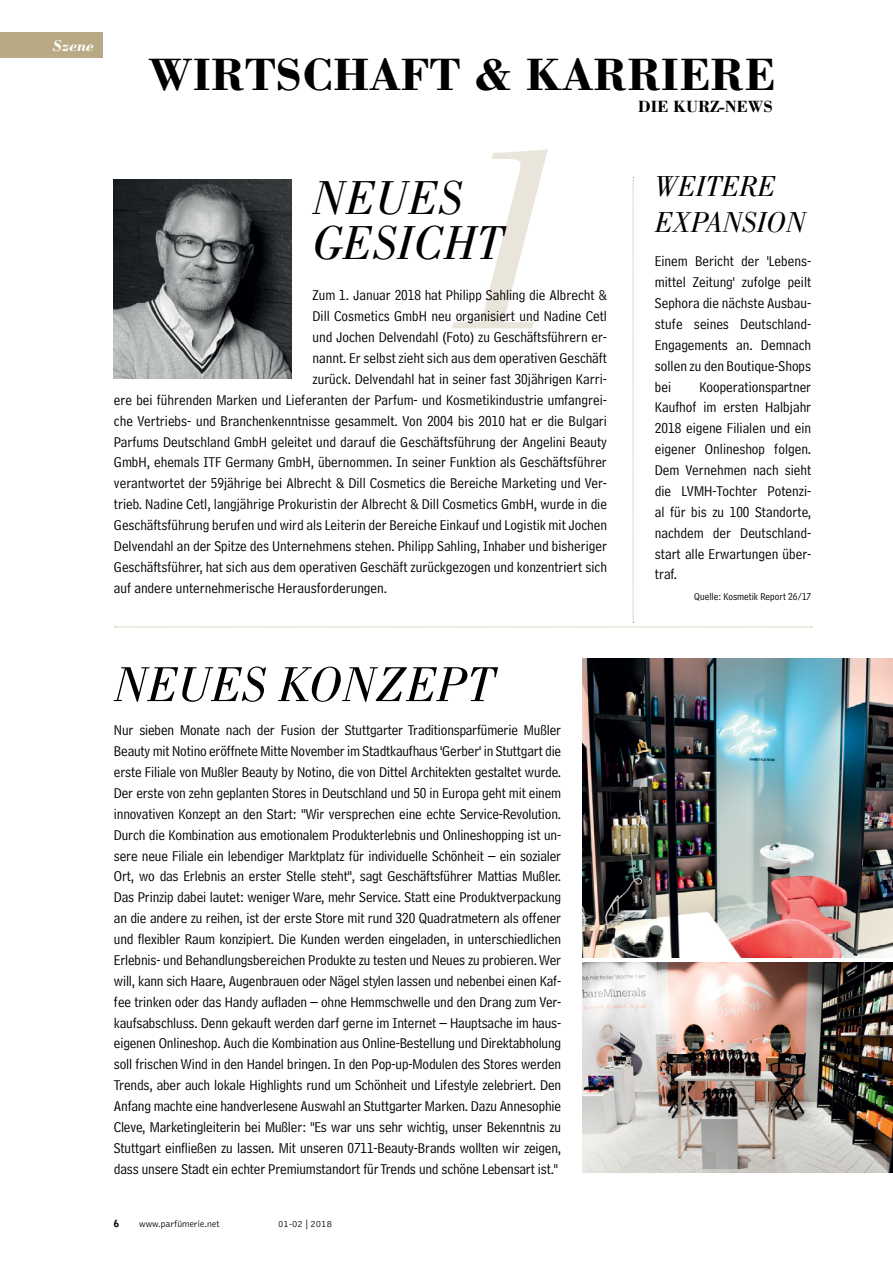
<style>
.page{position:relative;width:893px;height:1263px;background:#fff}
.page>*{position:absolute;margin:0;border:0;box-sizing:border-box;transform-origin:0 0}
.t1{font:italic 50.7px "Bodoni Std";letter-spacing:-.01em;color:#000}
.t2{font:italic 49.2px/44.7px "Bodoni Std";color:#000}
.t3{font:700 46.8px "Bodoni Std";color:#000}
.t4{font:italic 29.85px/35.8px "Bodoni Std";letter-spacing:-.01em;color:#000}
.t5{font:700 16.8px "Bodoni Std";letter-spacing:-.01em;color:#000}
.t6{font:italic 700 16.35px "Bodoni Std";letter-spacing:-.01em;color:#fff}
.t7{font:14.85px/20.9px "Bell Centennial Std Address";color:#000;text-align:justify}
.t8{font:10.5px "Bell Centennial Std Address";color:#000}
.t9{font:300 9.75px "Bell Gothic Std";color:#000}
.t10{font:900 9.75px "Bell Gothic Std";color:#000}
</style>
<div class="page">
<div style="left:0;top:32px;width:103px;height:26px;background:#b9aa85"></div>
<img style="left:582px;top:962px;width:311px;height:210px">
<img style="left:582px;top:659px;width:311px;height:299px">
<svg style="left:115px;top:149px;width:697px;height:478px"></svg>
<p class="t6" style="left:53px;top:35px;width:43px">Szene</p>
<h3 class="t3" style="left:149px;top:45px;width:628px">WIRTSCHAFT &amp; KARRIERE</h3>
<p class="t5" style="left:638px;top:96px;width:136px">DIE KURZ-NEWS</p>
<h2 class="t2" style="left:313px;top:176px;width:193px">NEUES<br>GESICHT</h2>
<p class="t7" style="left:313px;top:285px;width:296px">Zum 1. Januar 2018 hat Philipp Sahling die Albrecht &amp;</p>
<p class="t7" style="left:313px;top:306px;width:296px">Dill Cosmetics GmbH neu organisiert und Nadine Cetl</p>
<p class="t7" style="left:313px;top:327px;width:296px">und Jochen Delvendahl (Foto) zu Geschäftsführern er-</p>
<p class="t7" style="left:313px;top:348px;width:296px">nannt. Er selbst zieht sich aus dem operativen Geschäft</p>
<p class="t7" style="left:313px;top:369px;width:296px">zurück. Delvendahl hat in seiner fast 30jährigen Karri-</p>
<p class="t7" style="left:114px;top:389px;width:494px">ere bei führenden Marken und Lieferanten der Parfum- und Kosmetikindustrie umfangrei-</p>
<p class="t7" style="left:114px;top:410px;width:495px">che Vertriebs- und Branchenkenntnisse gesammelt. Von 2004 bis 2010 hat er die Bulgari</p>
<p class="t7" style="left:114px;top:431px;width:495px">Parfums Deutschland GmbH geleitet und darauf die Geschäftsführung der Angelini Beauty</p>
<p class="t7" style="left:114px;top:452px;width:494px">GmbH, ehemals ITF Germany GmbH, übernommen. In seiner Funktion als Geschäftsführer</p>
<p class="t7" style="left:114px;top:473px;width:495px">verantwortet der 59jährige bei Albrecht &amp; Dill Cosmetics die Bereiche Marketing und Ver-</p>
<p class="t7" style="left:114px;top:494px;width:495px">trieb. Nadine Cetl, langjährige Prokuristin der Albrecht &amp; Dill Cosmetics GmbH, wurde in die</p>
<p class="t7" style="left:114px;top:515px;width:495px">Geschäftsführung berufen und wird als Leiterin der Bereiche Einkauf und Logistik mit Jochen</p>
<p class="t7" style="left:114px;top:536px;width:495px">Delvendahl an der Spitze des Unternehmens stehen. Philipp Sahling, Inhaber und bisheriger</p>
<p class="t7" style="left:114px;top:556px;width:494px">Geschäftsführer, hat sich aus dem operativen Geschäft zurückgezogen und konzentriert sich</p>
<p class="t7" style="left:114px;top:577px;width:275px">auf andere unternehmerische Herausforderungen.</p>
<h3 class="t4" style="left:655px;top:169px;width:153px">WEITERE<br>EXPANSION</h3>
<p class="t7" style="left:655px;top:251px;width:158px">Einem Bericht der 'Lebens&shy;mittel Zeitung' zufolge peilt Sephora die nächste Ausbau&shy;stufe seines Deutschland-Engagements an. Demnach sollen zu den Boutique-Shops bei</p>
<p class="t7" style="left:655px;top:376px;width:158px;text-indent:44px">Kooperationspartner Kaufhof im ersten Halbjahr 2018 eigene Filialen und ein eigener Onlineshop folgen.<br>Dem Vernehmen nach sieht die LVMH-Tochter Potenzi&shy;al für bis zu 100 Standorte, nachdem der Deutschland&shy;start alle Erwartungen über&shy;traf.</p>
<p class="t8" style="left:694px;top:591px;width:118px">Quelle: Kosmetik Report 26/17</p>
<h1 class="t1" style="left:114px;top:656px;width:383px">NEUES KONZEPT</h1>
<p class="t7" style="left:114px;top:720px;width:449px">Nur sieben Monate nach der Fusion der Stuttgarter Traditionsparfümerie Mußler Beauty mit Notino eröffnete Mitte November im Stadtkaufhaus 'Gerber' in Stuttgart die erste Filiale von Mußler Beauty by Notino, die von Dittel Architekten gestaltet wurde.<br>Der erste von zehn geplanten Stores in Deutschland und 50 in Europa geht mit einem innovativen Konzept an den Start: "Wir versprechen eine echte Service-Revolution.<br>Durch die Kombination aus emotionalem Produkterlebnis und Onlineshopping ist un&shy;sere neue Filiale ein lebendiger Marktplatz für individuelle Schönheit – ein sozialer Ort, wo das Erlebnis an erster Stelle steht", sagt Geschäftsführer Mattias Mußler.<br>Das Prinzip dabei lautet: weniger Ware, mehr Service. Statt eine Produktverpackung an die andere zu reihen, ist der erste Store mit rund 320 Quadratmetern als offener und flexibler Raum konzipiert. Die Kunden werden eingeladen, in unterschiedlichen Erlebnis- und Behandlungsbereichen Produkte zu testen und Neues zu probieren. Wer will, kann sich Haare, Augenbrauen oder Nägel stylen lassen und nebenbei einen Kaf&shy;fee trinken oder das Handy aufladen – ohne Hemmschwelle und den Drang zum Ver&shy;kaufsabschluss. Denn gekauft werden darf gerne im Internet – Hauptsache im haus&shy;eigenen Onlineshop. Auch die Kombination aus Online-Bestellung und Direktabholung soll frischen Wind in den Handel bringen. In den Pop-up-Modulen des Stores werden Trends, aber auch lokale Highlights rund um Schönheit und Lifestyle zelebriert. Den Anfang machte eine handverlesene Auswahl an Stuttgarter Marken. Dazu Annesophie Cleve, Marketingleiterin bei Mußler: "Es war uns sehr wichtig, unser Bekenntnis zu Stuttgart einfließen zu lassen. Mit unseren 0711-Beauty-Brands wollten wir zeigen, dass unsere Stadt ein echter Premiumstandort für Trends und schöne Lebensart ist."</p>
<p class="t10" style="left:114px;top:1218px;width:7px">6</p>
<p class="t9" style="left:139px;top:1219px;width:82px">www.parfümerie.net</p>
<p class="t9" style="left:278px;top:1219px;width:55px">01-02 | 2018</p>
</div>
